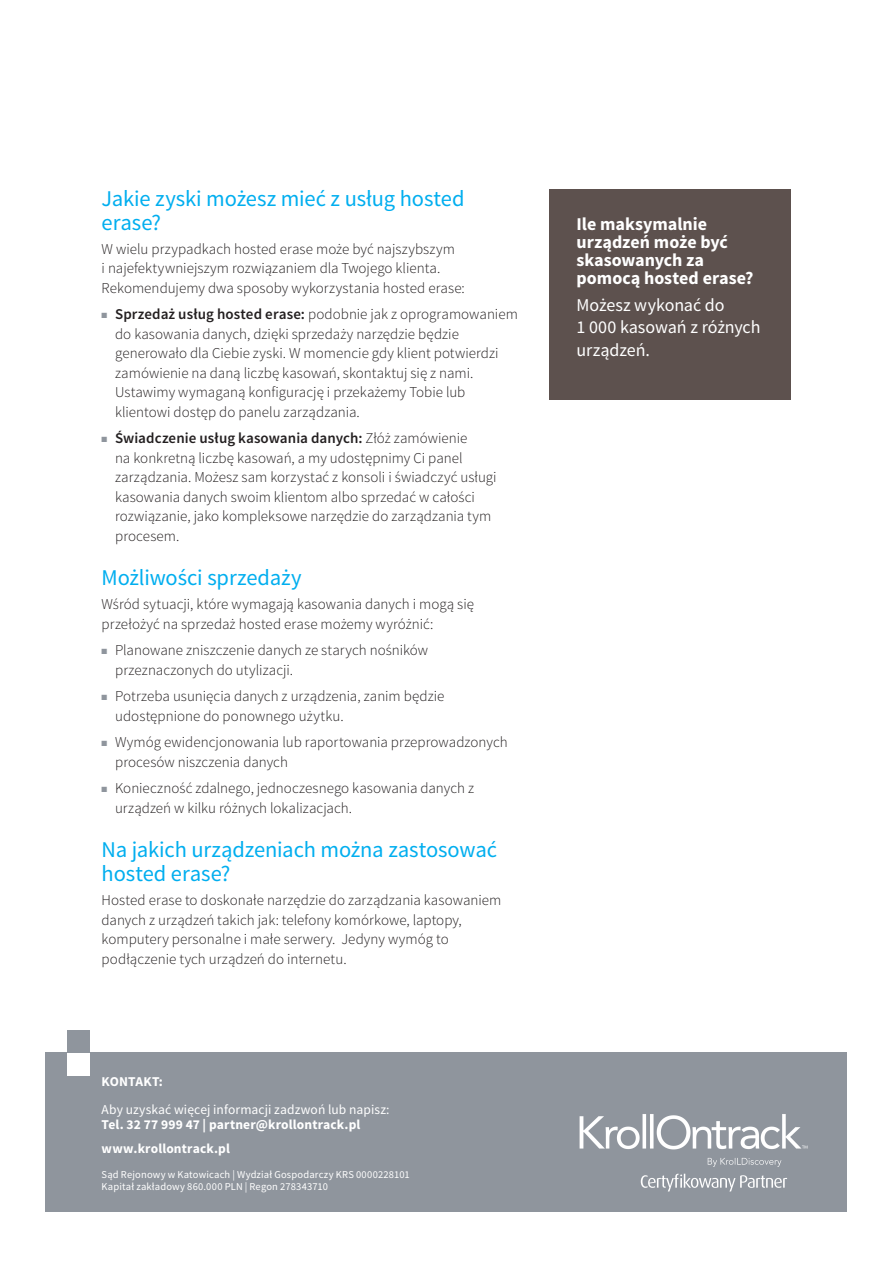
<style>
.page{position:relative;width:893px;height:1263px;background:#fff}
.page>*{position:absolute;margin:0;border:0;box-sizing:border-box;transform-origin:0 0}
.Subhead_Level_1{font:22.5px/24px "Source Sans Pro";letter-spacing:-.005em;color:#00aeef}
.Subhead_Level_2{font:700 18px/18px "Source Sans Pro";color:#fff}
.Body_Copy{font:18px/22.5px "Source Sans Pro";letter-spacing:-.005em;color:#fff}
.Body_Copy-2{font:300 15px/19.5px "Source Sans Pro";color:#231f20}
.Contact_InfoWhite_OS{font:13.5px/15px "Source Sans Pro";letter-spacing:.005em;color:#fff}
.Contact_InfoWhite_OS-2{font:700 13.5px "Source Sans Pro";letter-spacing:.01em;color:#fff}
.Contact_Header{font:700 13.5px "Source Sans Pro";letter-spacing:.01em;color:#fff}
.Disclaimer_and_Copyr{font:10.5px/12px "Source Sans Pro";letter-spacing:.015em;color:#fff}
.s1{color:#8f959d}
.s2{font-weight:600}
.s3{font-weight:700}
</style>
<div class="page">
<div style="left:46px;top:1053px;width:801px;height:159px;background:#8f959d"></div>
<div style="left:67px;top:1030px;width:23px;height:23px;background:#8f959d"></div>
<div style="left:67px;top:1053px;width:23px;height:22px;background:#fff"></div>
<svg style="left:641px;top:1181px;width:144px;height:10px"></svg>
<div style="left:550px;top:189px;width:241px;height:210px;background:#5d514e"></div>
<img style="left:579px;top:1114px;width:229px;height:67px">
<p class="Subhead_Level_1" style="left:102px;top:186px;width:364px">Jakie zyski możesz mieć z usług hosted erase?</p>
<p class="Body_Copy-2" style="left:102px;top:239px;width:365px">W wielu przypadkach hosted erase może być najszybszym<br>i najefektywniejszym rozwiązaniem dla Twojego klienta.<br>Rekomendujemy dwa sposoby wykorzystania hosted erase:</p>
<p class="Body_Copy-2" style="left:115px;top:304px;width:404px;text-indent:-14px"><span class="s1">■</span> <span class="s2">Sprzedaż usług hosted erase:</span> podobnie jak z oprogramowaniem do kasowania danych, dzięki sprzedaży narzędzie będzie generowało dla Ciebie zyski. W momencie gdy klient potwierdzi zamówienie na daną liczbę kasowań, skontaktuj się z nami.<br>Ustawimy wymaganą konfigurację i przekażemy Tobie lub klientowi dostęp do panelu zarządzania.</p>
<p class="Body_Copy-2" style="left:115px;top:428px;width:383px;text-indent:-14px"><span class="s1">■</span> <span class="s2">Świadczenie usług kasowania danych:</span> Złóż zamówienie<br>na konkretną liczbę kasowań, a my udostępnimy Ci panel zarządzania. Możesz sam korzystać z konsoli i świadczyć usługi kasowania danych swoim klientom albo sprzedać w całości rozwiązanie, jako kompleksowe narzędzie do zarządzania tym procesem.</p>
<p class="Subhead_Level_1" style="left:102px;top:566px;width:202px">Możliwości sprzedaży</p>
<p class="Body_Copy-2" style="left:102px;top:594px;width:374px">Wśród sytuacji, które wymagają kasowania danych i mogą się przełożyć na sprzedaż hosted erase możemy wyróżnić:</p>
<p class="Body_Copy-2" style="left:115px;top:640px;width:315px;text-indent:-14px"><span class="s1">■</span> Planowane zniszczenie danych ze starych nośników przeznaczonych do utylizacji.</p>
<p class="Body_Copy-2" style="left:115px;top:686px;width:331px;text-indent:-14px"><span class="s1">■</span> Potrzeba usunięcia danych z urządzenia, zanim będzie udostępnione do ponownego użytku.</p>
<p class="Body_Copy-2" style="left:115px;top:732px;width:394px;text-indent:-14px"><span class="s1">■</span> Wymóg ewidencjonowania lub raportowania przeprowadzonych procesów niszczenia danych</p>
<p class="Body_Copy-2" style="left:115px;top:778px;width:360px;text-indent:-14px"><span class="s1">■</span> Konieczność zdalnego, jednoczesnego kasowania danych z urządzeń w kilku różnych lokalizacjach.</p>
<p class="Subhead_Level_1" style="left:102px;top:838px;width:397px">Na jakich urządzeniach można zastosować hosted erase?</p>
<p class="Body_Copy-2" style="left:102px;top:891px;width:401px">Hosted erase to doskonałe narzędzie do zarządzania kasowaniem danych z urządzeń takich jak: telefony komórkowe, laptopy, komputery personalne i małe serwery. Jedyny wymóg to podłączenie tych urządzeń do internetu.</p>
<p class="Contact_Header" style="left:102px;top:1072px;width:63px">KONTAKT:</p>
<p class="Contact_InfoWhite_OS" style="left:102px;top:1102px;width:289px">Aby uzyskać więcej informacji zadzwoń lub napisz:<br><span class="s3">Tel. 32 77 999 47 | partner@krollontrack.pl</span></p>
<p class="Contact_InfoWhite_OS-2" style="left:102px;top:1140px;width:130px">www.krollontrack.pl</p>
<p class="Disclaimer_and_Copyr" style="left:102px;top:1169px;width:310px">Sąd Rejonowy w Katowicach | Wydział Gospodarczy KRS 0000228101<br>Kapitał zakładowy 860.000 PLN | Regon 278343710</p>
<p class="Subhead_Level_2" style="left:577px;top:215px;width:179px">Ile maksymalnie urządzeń może być skasowanych za pomocą hosted erase?</p>
<p class="Body_Copy" style="left:577px;top:294px;width:185px">Możesz wykonać do<br>1 000 kasowań z różnych urządzeń.</p>
</div>
